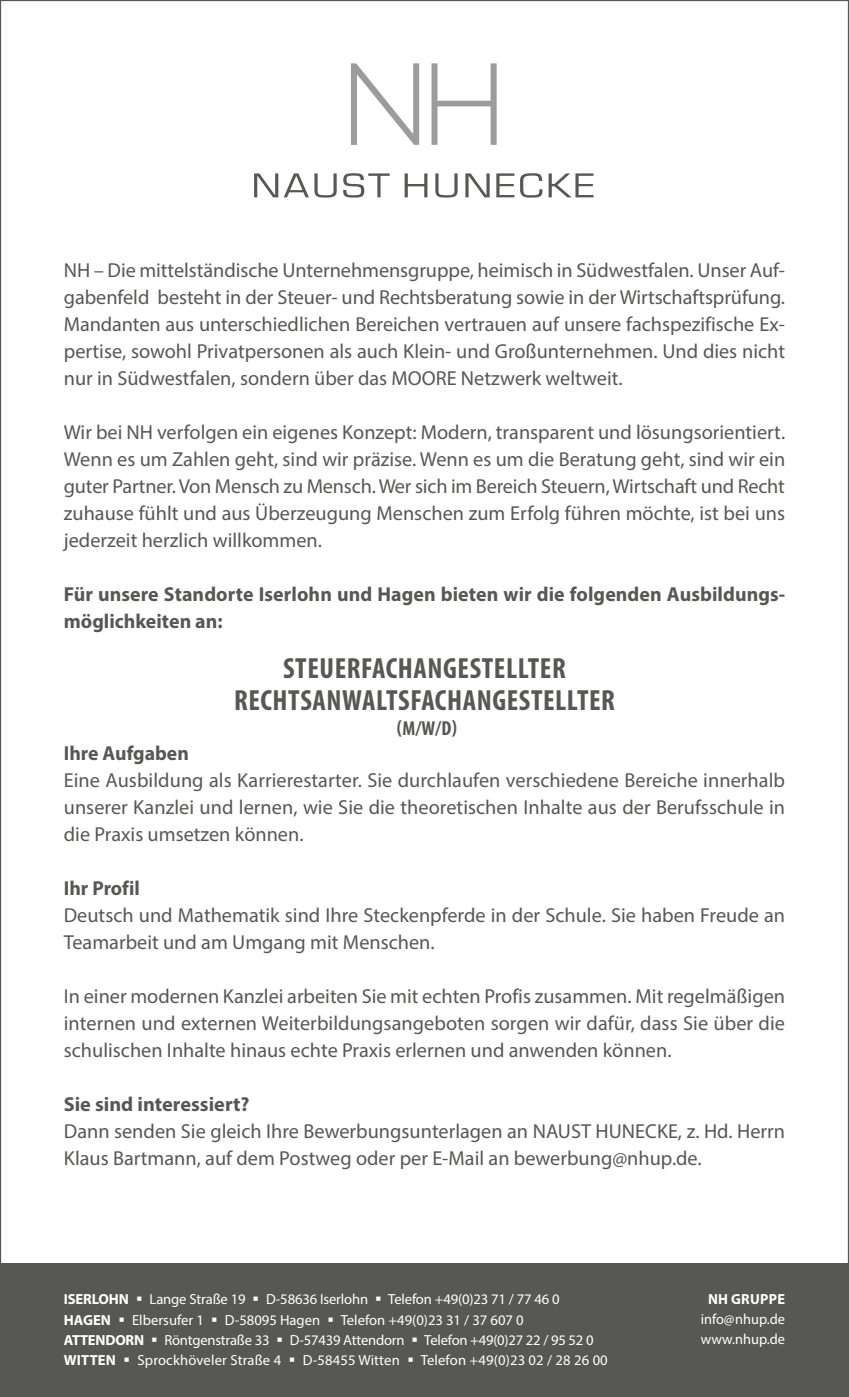
<style>
.page{position:relative;width:849px;height:1397px;background:#fff}
.page>*{position:absolute;margin:0;border:0;box-sizing:border-box;transform-origin:0 0}
.t1{font:700 condensed 29.25px/31.5px "Myriad Pro";letter-spacing:.02em;color:#575756;text-align:center}
.t2{font:20.25px/27px "Myriad Pro";color:#575756;text-align:justify}
.t3{font:700 20.25px/27px "Myriad Pro";letter-spacing:.005em;color:#575756}
.t4{font:700 condensed 20.25px "Myriad Pro";color:#575756}
.t5{font:14.62px/20.2px "Myriad Pro";letter-spacing:-.005em;color:#fff}
.t6{font:700 14.62px "Myriad Pro";letter-spacing:.02em;color:#fff}
.s1{font-weight:700}
</style>
<div class="page">
<svg style="left:254px;top:173px;width:339px;height:25px"></svg>
<svg style="left:431px;top:63px;width:65px;height:82px"></svg>
<svg style="left:351px;top:63px;width:68px;height:82px"></svg>
<div style="left:0;top:1263px;width:848px;height:134px;background:#575756"></div>
<p class="t2" style="left:64px;top:258px;width:722px">NH – Die mittelständische Unternehmensgruppe, heimisch in Südwestfalen. Unser Auf&shy;gabenfeld besteht in der Steuer- und Rechtsberatung sowie in der Wirtschaftsprüfung.<br>Mandanten aus unter schiedlichen Bereichen vertrauen auf unsere fachspezifische Ex&shy;pertise, sowohl Privatpersonen als auch Klein- und Großunternehmen. Und dies nicht nur in Südwestfalen, sondern über das MOORE Netzwerk weltweit.</p>
<p class="t2" style="left:64px;top:420px;width:722px">Wir bei NH verfolgen ein eigenes Konzept: Modern, transparent und lösungsorientiert.<br>Wenn es um Zahlen geht, sind wir präzise. Wenn es um die Beratung geht, sind wir ein guter Partner. Von Mensch zu Mensch. Wer sich im Bereich Steuern, Wirtschaft und Recht zuhause fühlt und aus Überzeugung Menschen zum Erfolg führen möchte, ist bei uns jederzeit herzlich willkommen.</p>
<p class="t3" style="left:64px;top:582px;width:722px">Für unsere Standorte Iserlohn und Hagen bieten wir die folgenden Ausbildungs&shy;möglichkeiten an:</p>
<h1 class="t1" style="left:234px;top:652px;width:382px">STEUERFACHANGESTELLTER<br>RECHTSANWALTSFACHANGESTELLTER</h1>
<p class="t4" style="left:397px;top:716px;width:62px">(M/W/D)</p>
<p class="t3" style="left:64px;top:741px;width:126px">Ihre Aufgaben</p>
<p class="t2" style="left:64px;top:768px;width:722px">Eine Ausbildung als Karrierestarter. Sie durchlaufen verschiedene Bereiche innerhalb unserer Kanzlei und lernen, wie Sie die theoretischen Inhalte aus der Berufsschule in die Praxis umsetzen können.</p>
<p class="t3" style="left:64px;top:876px;width:77px">Ihr Profil</p>
<p class="t2" style="left:64px;top:903px;width:722px">Deutsch und Mathematik sind Ihre Steckenpferde in der Schule. Sie haben Freude an<br>Teamarbeit und am Umgang mit Menschen.</p>
<p class="t2" style="left:64px;top:984px;width:722px">In einer modernen Kanzlei arbeiten Sie mit echten Profis zusammen. Mit regelmäßigen internen und externen Weiterbildungsangeboten sorgen wir dafür, dass Sie über die schulischen Inhalte hinaus echte Praxis erlernen und anwenden können.</p>
<p class="t3" style="left:64px;top:1092px;width:187px">Sie sind interessiert?</p>
<p class="t2" style="left:64px;top:1119px;width:722px">Dann senden Sie gleich Ihre Bewerbungsunterlagen an NAUST HUNECKE, z. Hd. Herrn<br>Klaus Bartmann, auf dem Postweg oder per E-Mail an bewerbung@nhup.de.</p>
<p class="t5" style="left:64px;top:1290px;width:545px"><span class="s1">ISERLOHN</span> ▪ Lange Straße 19 ▪ D-58636 Iserlohn ▪ Telefon +49(0)23 71 / 77 46 0<br><span class="s1">HAGEN</span> ▪ Elbersufer 1 ▪ D-58095 Hagen ▪ Telefon +49(0)23 31 / 37 607 0<br><span class="s1">ATTENDORN</span> ▪ Röntgenstraße 33 ▪ D-57439 Attendorn ▪ Telefon +49(0)27 22 / 95 52 0<br><span class="s1">WITTEN</span> ▪ Sprockhöveler Straße 4 ▪ D-58455 Witten ▪ Telefon +49(0)23 02 / 28 26 00</p>
<p class="t6" style="left:707px;top:1293px;width:78px">NH GRUPPE</p>
<p class="t5" style="left:700px;top:1310px;width:86px">info@nhup.de www.nhup.de</p>
</div>
